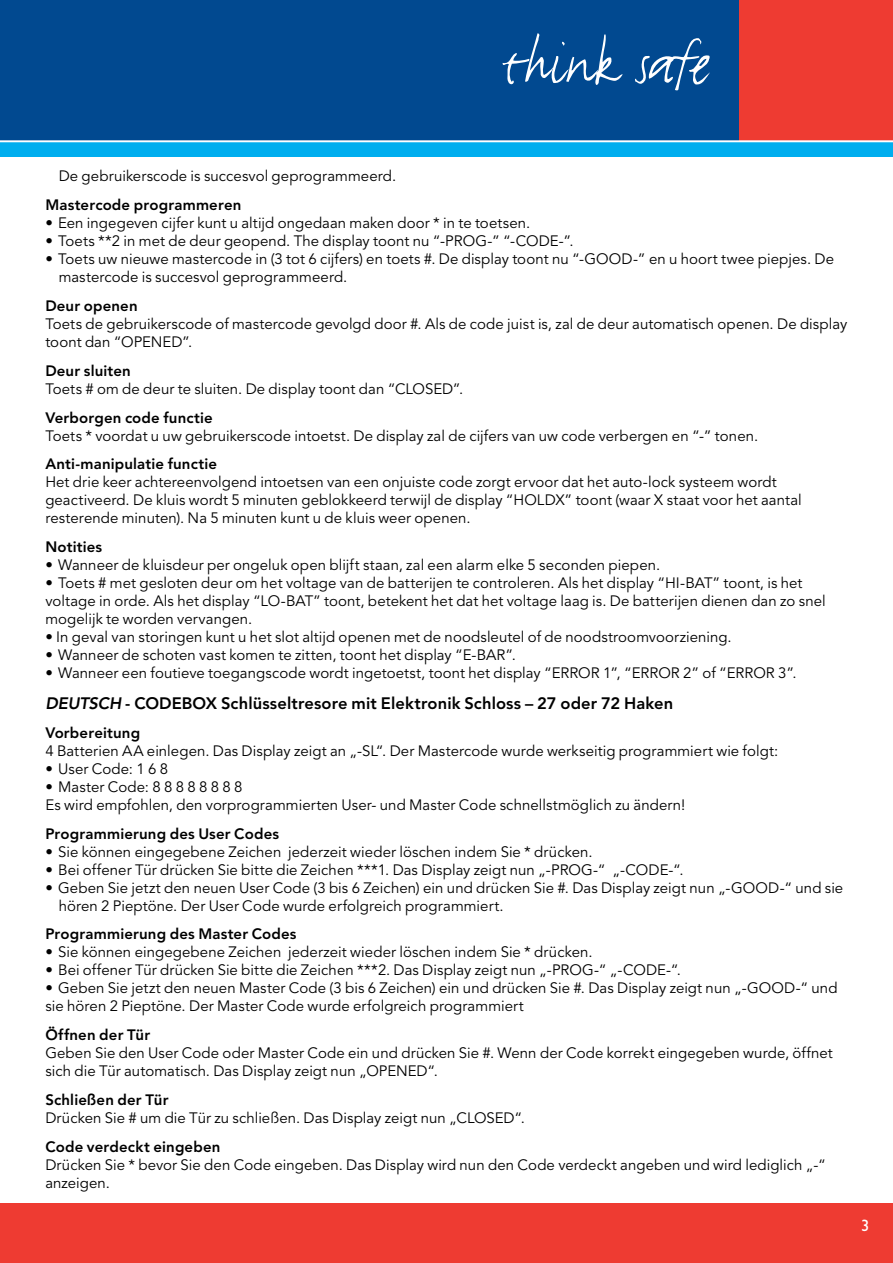
<style>
.page{position:relative;width:893px;height:1263px;background:#fff}
.page>*{position:absolute;margin:0;border:0;box-sizing:border-box;transform-origin:0 0}
.t1{font:66px "FF Justlefthand";letter-spacing:-.01em;color:#fff}
.body{font:800 16.5px "Avenir LT Std";letter-spacing:.005em;color:#000}
.t2{font:16.5px "Gill Sans Std";color:#fff}
.body-2{font:15px/18px "Avenir LT Std";letter-spacing:.005em;color:#000}
.body-3{font:800 15px "Avenir LT Std";letter-spacing:.01em;color:#000}
.body-4{font:15px "Avenir LT Std";letter-spacing:.125em;color:#000}
.s1{font-style:italic}
</style>
<div class="page">
<div style="left:0;top:0;width:740px;height:149px;background:#014990"></div>
<div style="left:740px;top:0;width:153px;height:140px;background:#ee3b32"></div>
<div style="left:0;top:142px;width:893px;height:15px;background:#00aeef"></div>
<hr style="left:0;top:140px;width:893px;height:2px;background:#fff">
<div style="left:0;top:1203px;width:893px;height:60px;background:#ee3b32"></div>
<p class="t1" style="left:503px;top:26px;width:208px">think safe</p>
<p class="body-2" style="left:59px;top:168px;width:339px">De gebruikerscode is succesvol geprogrammeerd.</p>
<p class="body-3" style="left:45px;top:196px;width:198px">Mastercode programmeren</p>
<p class="body-2" style="left:45px;top:214px;width:486px">• Een ingegeven cijfer kunt u altijd ongedaan maken door * in te toetsen.</p>
<p class="body-2" style="left:45px;top:232px;width:530px">• Toets **2 in met de deur geopend. The display toont nu “-PROG-” “-CODE-”.</p>
<p class="body-2" style="left:59px;top:250px;width:777px;text-indent:-13px">• Toets uw nieuwe mastercode in (3 tot 6 cijfers) en toets #. De display toont nu “-GOOD-” en u hoort twee piepjes. De mastercode is succesvol geprogrammeerd.</p>
<p class="body-3" style="left:45px;top:297px;width:94px">Deur openen</p>
<p class="body-2" style="left:45px;top:315px;width:803px">Toets de gebruikerscode of mastercode gevolgd door #. Als de code juist is, zal de deur automatisch openen. De display toont dan “OPENED”.</p>
<p class="body-3" style="left:45px;top:362px;width:87px">Deur sluiten</p>
<p class="body-2" style="left:45px;top:380px;width:419px">Toets # om de deur te sluiten. De display toont dan “CLOSED”.</p>
<p class="body-3" style="left:45px;top:409px;width:169px">Verborgen code functie</p>
<p class="body-2" style="left:45px;top:427px;width:714px">Toets * voordat u uw gebruikerscode intoetst. De display zal de cijfers van uw code verbergen en “-” tonen.</p>
<p class="body-3" style="left:45px;top:455px;width:173px">Anti-manipulatie functie</p>
<p class="body-2" style="left:45px;top:474px;width:758px">Het drie keer achtereenvolgend intoetsen van een onjuiste code zorgt ervoor dat het auto-lock systeem wordt geactiveerd. De kluis wordt 5 minuten geblokkeerd terwijl de display “HOLDX” toont (waar X staat voor het aantal resterende minuten). Na 5 minuten kunt u de kluis weer openen.</p>
<p class="body-3" style="left:45px;top:538px;width:58px">Notities</p>
<p class="body-2" style="left:45px;top:556px;width:616px">• Wanneer de kluisdeur per ongeluk open blijft staan, zal een alarm elke 5 seconden piepen.</p>
<p class="body-2" style="left:45px;top:574px;width:782px">• Toets # met gesloten deur om het voltage van de batterijen te controleren. Als het display “HI-BAT” toont, is het voltage in orde. Als het display “LO-BAT” toont, betekent het dat het voltage laag is. De batterijen dienen dan zo snel mogelijk te worden vervangen.</p>
<p class="body-2" style="left:45px;top:628px;width:688px">• In geval van storingen kunt u het slot altijd openen met de noodsleutel of de noodstroomvoorziening.</p>
<p class="body-2" style="left:45px;top:646px;width:472px">• Wanneer de schoten vast komen te zitten, toont het display “E-BAR”.</p>
<p class="body-2" style="left:45px;top:664px;width:753px">• Wanneer een foutieve toegangscode wordt ingetoetst, toont het display “ERROR 1”, “ERROR 2” of “ERROR 3”.</p>
<p class="body" style="left:45px;top:693px;width:629px"><span class="s1">DEUTSCH</span> - CODEBOX Schlüsseltresore mit Elektronik Schloss – 27 oder 72 Haken</p>
<p class="body-3" style="left:45px;top:724px;width:96px">Vorbereitung</p>
<p class="body-2" style="left:45px;top:742px;width:734px">4 Batterien AA einlegen. Das Display zeigt an „-SL“. Der Mastercode wurde werkseitig programmiert wie folgt:</p>
<p class="body-2" style="left:45px;top:760px;width:124px">• User Code: 1 6 8</p>
<p class="body-4" style="left:45px;top:778px;width:199px">• MasterCode:88888888</p>
<p class="body-2" style="left:45px;top:796px;width:641px">Es wird empfohlen, den vorprogrammierten User- und Master Code schnellstmöglich zu ändern!</p>
<p class="body-3" style="left:45px;top:824px;width:235px">Programmierung des User Codes</p>
<p class="body-2" style="left:45px;top:843px;width:549px">• Sie können eingegebene Zeichen jederzeit wieder löschen indem Sie * drücken.</p>
<p class="body-2" style="left:45px;top:861px;width:640px">• Bei offener Tür drücken Sie bitte die Zeichen ***1. Das Display zeigt nun „-PROG-“ „-CODE-“.</p>
<p class="body-2" style="left:59px;top:879px;width:786px;text-indent:-13px">• Geben Sie jetzt den neuen User Code (3 bis 6 Zeichen) ein und drücken Sie #. Das Display zeigt nun „-GOOD-“ und sie hören 2 Pieptöne. Der User Code wurde erfolgreich programmiert.</p>
<p class="body-3" style="left:45px;top:925px;width:253px">Programmierung des Master Codes</p>
<p class="body-2" style="left:45px;top:943px;width:549px">• Sie können eingegebene Zeichen jederzeit wieder löschen indem Sie * drücken.</p>
<p class="body-2" style="left:45px;top:961px;width:637px">• Bei offener Tür drücken Sie bitte die Zeichen ***2. Das Display zeigt nun „-PROG-“ „-CODE-“.</p>
<p class="body-2" style="left:45px;top:979px;width:794px">• Geben Sie jetzt den neuen Master Code (3 bis 6 Zeichen) ein und drücken Sie #. Das Display zeigt nun „-GOOD-“ und sie hören 2 Pieptöne. Der Master Code wurde erfolgreich programmiert</p>
<p class="body-3" style="left:45px;top:1026px;width:106px">Öffnen der Tür</p>
<p class="body-2" style="left:45px;top:1044px;width:789px">Geben Sie den User Code oder Master Code ein und drücken Sie #. Wenn der Code korrekt eingegeben wurde, öffnet sich die Tür automatisch. Das Display zeigt nun „OPENED“.</p>
<p class="body-3" style="left:45px;top:1091px;width:125px">Schließen der Tür</p>
<p class="body-2" style="left:45px;top:1109px;width:481px">Drücken Sie # um die Tür zu schließen. Das Display zeigt nun „CLOSED“.</p>
<p class="body-3" style="left:45px;top:1138px;width:177px">Code verdeckt eingeben</p>
<p class="body-2" style="left:45px;top:1156px;width:782px">Drücken Sie * bevor Sie den Code eingeben. Das Display wird nun den Code verdeckt angeben und wird lediglich „-“ anzeigen.</p>
<p class="t2" style="left:861px;top:1216px;width:10px">3</p>
</div>
